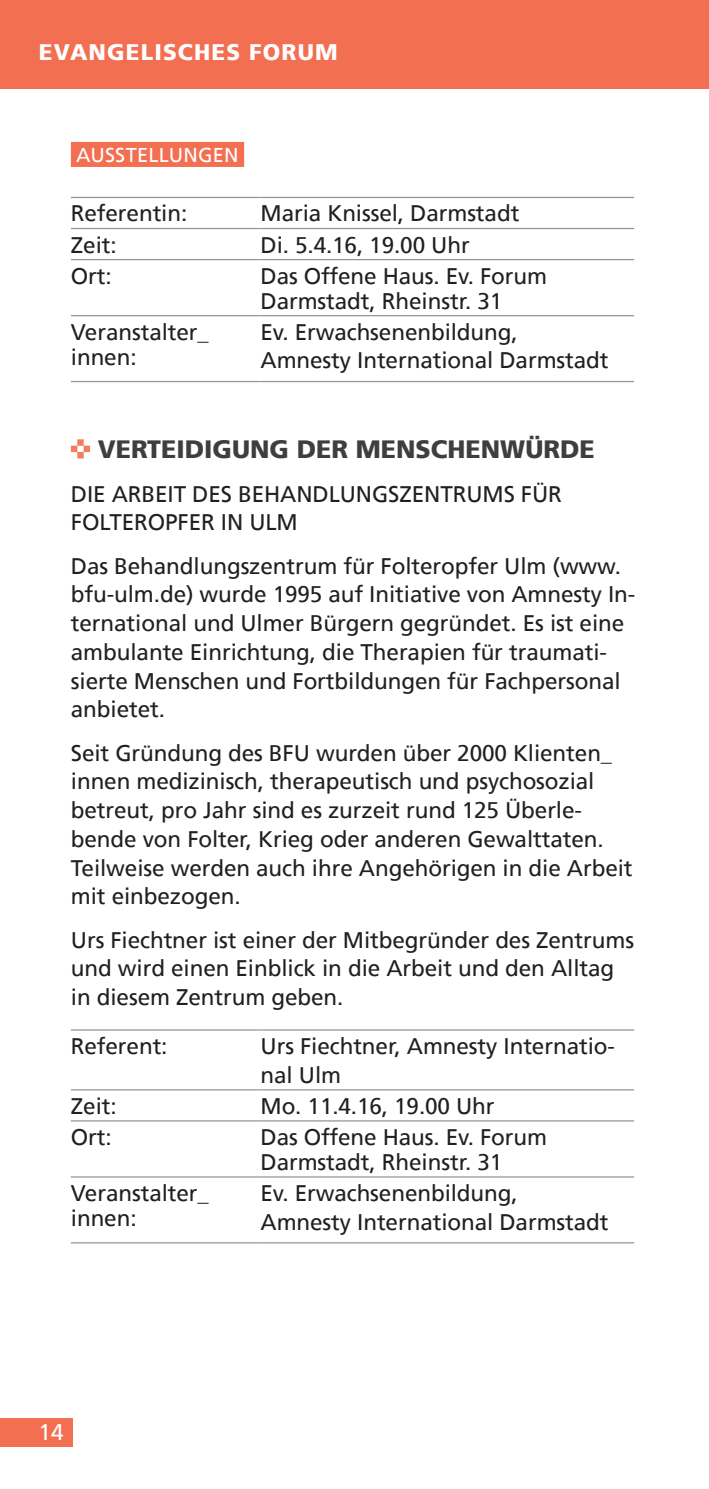
<style>
.page{position:relative;width:709px;height:1489px;background:#fff}
.page>*{position:absolute;margin:0;border:0;box-sizing:border-box;transform-origin:0 0}
.t1{font:900 25px "Frutiger";color:#3e3e3f}
.t2{font:22.5px/28.8px "Frutiger";letter-spacing:-.005em;color:#231f20}
.t3{font:900 22.5px "Frutiger";letter-spacing:.05em;color:#fff}
.t4{font:22.5px "Frutiger";color:#fff}
.t5{font:20px "Frutiger";letter-spacing:.01em;color:#fff}
</style>
<div class="page">
<div style="left:0;top:1417px;width:73px;height:29px;background:#f36f51"></div>
<div style="left:0;top:0;width:709px;height:89px;background:#f36f51"></div>
<div style="left:71px;top:142px;width:173px;height:25px;background:#f36f51"></div>
<hr style="left:71px;top:228px;width:189px;height:1px;background:#939598">
<hr style="left:260px;top:228px;width:374px;height:1px;background:#939598">
<hr style="left:71px;top:259px;width:189px;height:1px;background:#939598">
<hr style="left:260px;top:259px;width:374px;height:1px;background:#939598">
<hr style="left:71px;top:315px;width:189px;height:1px;background:#939598">
<hr style="left:260px;top:315px;width:374px;height:1px;background:#939598">
<hr style="left:71px;top:381px;width:189px;height:1px;background:#939598">
<hr style="left:260px;top:381px;width:374px;height:1px;background:#939598">
<hr style="left:71px;top:197px;width:189px;height:1px;background:#939598">
<hr style="left:260px;top:197px;width:374px;height:1px;background:#939598">
<svg style="left:71px;top:439px;width:19px;height:19px"></svg>
<hr style="left:71px;top:1089px;width:189px;height:1px;background:#939598">
<hr style="left:260px;top:1089px;width:374px;height:1px;background:#939598">
<hr style="left:71px;top:1120px;width:189px;height:1px;background:#939598">
<hr style="left:260px;top:1120px;width:374px;height:1px;background:#939598">
<hr style="left:71px;top:1176px;width:189px;height:1px;background:#939598">
<hr style="left:260px;top:1176px;width:374px;height:1px;background:#939598">
<hr style="left:71px;top:1242px;width:189px;height:1px;background:#939598">
<hr style="left:260px;top:1242px;width:374px;height:1px;background:#939598">
<hr style="left:71px;top:1029px;width:189px;height:1px;background:#939598">
<hr style="left:260px;top:1029px;width:374px;height:1px;background:#939598">
<p class="t3" style="left:39px;top:38px;width:300px">EVANGELISCHES FORUM</p>
<p class="t5" style="left:76px;top:143px;width:164px">AUSSTELLUNGEN</p>
<p class="t2" style="left:71px;top:199px;width:118px">Referentin:</p>
<p class="t2" style="left:260px;top:199px;width:260px">Maria Knissel, Darmstadt</p>
<p class="t2" style="left:71px;top:230px;width:47px">Zeit:</p>
<p class="t2" style="left:260px;top:230px;width:211px">Di. 5.4.16, 19.00 Uhr</p>
<p class="t2" style="left:71px;top:261px;width:42px">Ort:</p>
<p class="t2" style="left:260px;top:263px;width:288px;line-height:25px">Das Offene Haus. Ev. Forum<br>Darmstadt, Rheinstr. 31</p>
<p class="t2" style="left:71px;top:319px;width:139px;line-height:25px">Veranstalter_ innen:</p>
<p class="t2" style="left:260px;top:317px;width:349px">Ev. Erwachsenenbildung,<br>Amnesty International Darmstadt</p>
<p class="t1" style="left:98px;top:434px;width:498px">VERTEIDIGUNG DER MENSCHENWÜRDE</p>
<p class="t2" style="left:71px;top:479px;width:492px">DIE ARBEIT DES BEHANDLUNGSZENTRUMS FÜR<br>FOLTEROPFER IN ULM</p>
<p class="t2" style="left:71px;top:551px;width:566px">Das Behandlungszentrum für Folteropfer Ulm (www. bfu-ulm.de) wurde 1995 auf Initiative von Amnesty In&shy;ternational und Ulmer Bürgern gegründet. Es ist eine ambulante Einrichtung, die Therapien für traumati&shy;sierte Menschen und Fortbildungen für Fachpersonal anbietet.</p>
<p class="t2" style="left:71px;top:738px;width:563px">Seit Gründung des BFU wurden über 2000 Klienten_ innen medizinisch, therapeutisch und psychosozial betreut, pro Jahr sind es zurzeit rund 125 Überle&shy;bende von Folter, Krieg oder anderen Gewalttaten.<br>Teilweise werden auch ihre Angehörigen in die Arbeit mit einbezogen.</p>
<p class="t2" style="left:71px;top:925px;width:565px">Urs Fiechtner ist einer der Mitbegründer des Zentrums und wird einen Einblick in die Arbeit und den Alltag in diesem Zentrum geben.</p>
<p class="t2" style="left:71px;top:1031px;width:98px">Referent:</p>
<p class="t2" style="left:260px;top:1031px;width:356px">Urs Fiechtner, Amnesty Internatio&shy;nal Ulm</p>
<p class="t2" style="left:71px;top:1091px;width:47px">Zeit:</p>
<p class="t2" style="left:260px;top:1091px;width:235px">Mo. 11.4.16, 19.00 Uhr</p>
<p class="t2" style="left:71px;top:1122px;width:42px">Ort:</p>
<p class="t2" style="left:260px;top:1124px;width:288px;line-height:25px">Das Offene Haus. Ev. Forum<br>Darmstadt, Rheinstr. 31</p>
<p class="t2" style="left:71px;top:1180px;width:139px;line-height:25px">Veranstalter_ innen:</p>
<p class="t2" style="left:260px;top:1178px;width:349px">Ev. Erwachsenenbildung,<br>Amnesty International Darmstadt</p>
<p class="t4" style="left:39px;top:1418px;width:26px">14</p>
</div>
